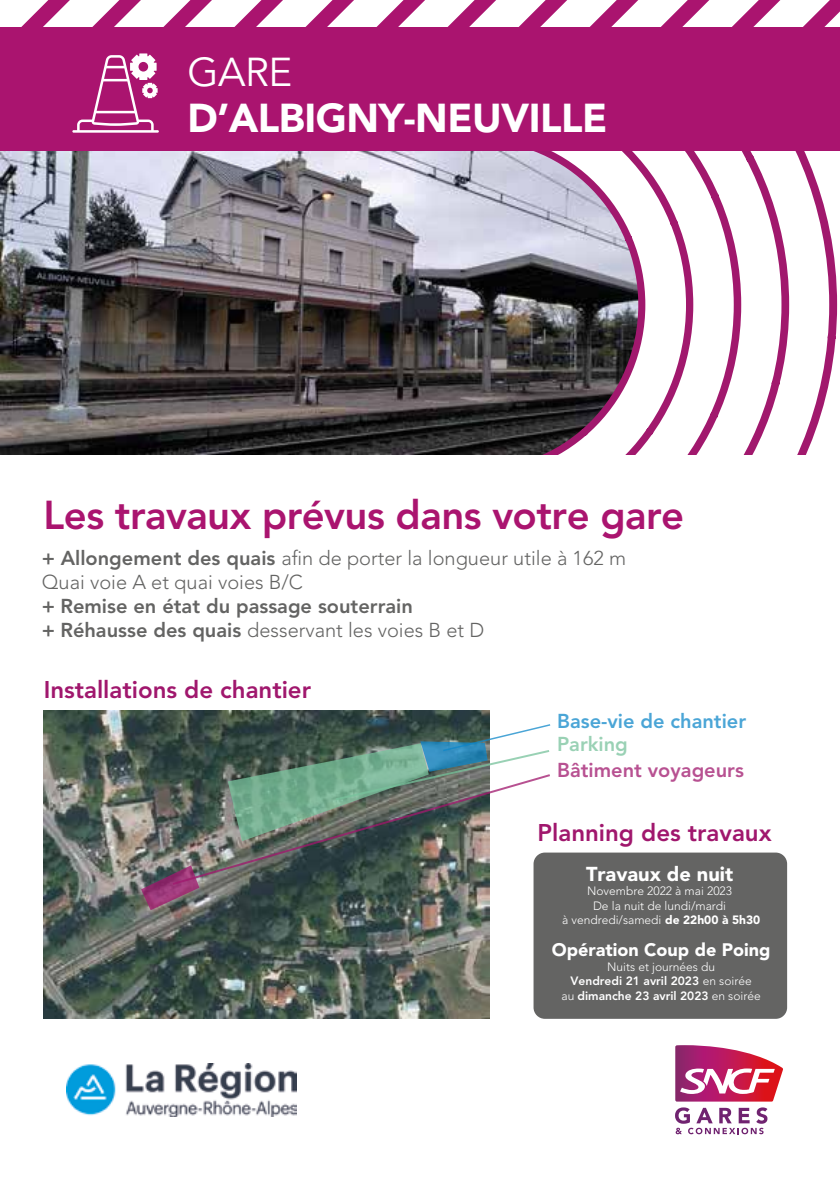
<style>
.page{position:relative;width:840px;height:1191px;background:#fff}
.page>*{position:absolute;margin:0;border:0;box-sizing:border-box;transform-origin:0 0}
.t1{font:800 40px "Avenir LT Std";letter-spacing:-.015em;color:#aa146f}
.t2{font:900 40px "Avenir LT Std";letter-spacing:-.015em;color:#fff}
.t3{font:40px "Avenir LT Std";color:#fff}
.t4{font:800 24px "Avenir LT Std";color:#a0176d}
.t5{font:300 20px/24px "Avenir LT Std";color:#646463}
.t6{font:800 20px/24px "Avenir LT Std";color:#646463}
.t7{font:800 20px "Avenir LT Std";color:rgb(14 135 201/.75)}
.t8{font:800 20px "Avenir LT Std";color:rgb(160 23 109/.75)}
.t9{font:900 20px "Avenir LT Std";color:#fff}
.t10{font:800 20px "Avenir LT Std";color:rgb(120 194 156/.75)}
.t11{font:900 18px "Avenir LT Std";color:#fff}
.t12{font:800 12px/14.4px "Avenir LT Std";color:#fff;text-align:center}
.t13{font:300 12px/14.4px "Avenir LT Std";color:#fff;text-align:center}
.s1{font-weight:800}
.s2{font-weight:300}
.s3{font-weight:900}
</style>
<div class="page">
<div style="left:533px;top:852px;width:253px;height:166px;background:#646463;border-radius:11px"></div>
<img style="left:0;top:151px;width:507px;height:304px">
<svg style="left:788px;top:151px;width:48px;height:304px"></svg>
<svg style="left:740px;top:151px;width:48px;height:304px"></svg>
<svg style="left:696px;top:154px;width:44px;height:301px"></svg>
<svg style="left:645px;top:151px;width:51px;height:304px"></svg>
<svg style="left:507px;top:151px;width:138px;height:304px"></svg>
<svg style="left:675px;top:1107px;width:92px;height:27px"></svg>
<svg style="left:675px;top:1045px;width:107px;height:56px"></svg>
<div style="left:0;top:0;width:839px;height:151px;background:#aa146f"></div>
<svg style="left:0;top:0;width:839px;height:27px"></svg>
<svg style="left:72px;top:53px;width:87px;height:80px"></svg>
<img style="left:67px;top:1063px;width:229px;height:53px">
<img style="left:44px;top:711px;width:445px;height:307px">
<svg style="left:141px;top:865px;width:58px;height:45px;background:#7e546f"></svg>
<img style="left:173px;top:774px;width:376px;height:111px">
<svg style="left:228px;top:724px;width:322px;height:117px"></svg>
<h1 class="t3" style="left:187px;top:49px;width:106px">GARE</h1>
<h1 class="t2" style="left:187px;top:94px;width:421px">D’ALBIGNY-NEUVILLE</h1>
<h1 class="t1" style="left:44px;top:491px;width:641px">Les travaux prévus dans votre gare</h1>
<p class="t5" style="left:42px;top:546px;width:585px"><span class="s1">+ Allongement des quais</span> afin de porter la longueur utile à 162 m<br>Quai voie A et quai voies B/C</p>
<p class="t6" style="left:42px;top:594px;width:443px">+ Remise en état du passage souterrain<br>+ Réhausse des quais <span class="s2">desservant les voies B et D</span></p>
<p class="t4" style="left:44px;top:675px;width:269px">Installations de chantier</p>
<p class="t7" style="left:556px;top:709px;width:190px">Base-vie de chantier</p>
<p class="t10" style="left:556px;top:732px;width:72px">Parking</p>
<p class="t8" style="left:556px;top:758px;width:188px">Bâtiment voyageurs</p>
<p class="t4" style="left:537px;top:818px;width:235px">Planning des travaux</p>
<p class="t9" style="left:585px;top:861px;width:149px">Travaux de nuit</p>
<p class="t13" style="left:561px;top:883px;width:199px">Novembre 2022 à mai 2023<br>De la nuit de lundi/mardi<br>à vendredi/samedi <span class="s3">de 22h00 à 5h30</span></p>
<p class="t11" style="left:551px;top:939px;width:220px">Opération Coup de Poing</p>
<p class="t12" style="left:561px;top:959px;width:200px"><span class="s2">Nuits et journées du<br></span>Vendredi 21 avril 2023 <span class="s2">en soirée<br>au</span> dimanche 23 avril 2023 <span class="s2">en soirée</span></p>
</div>
